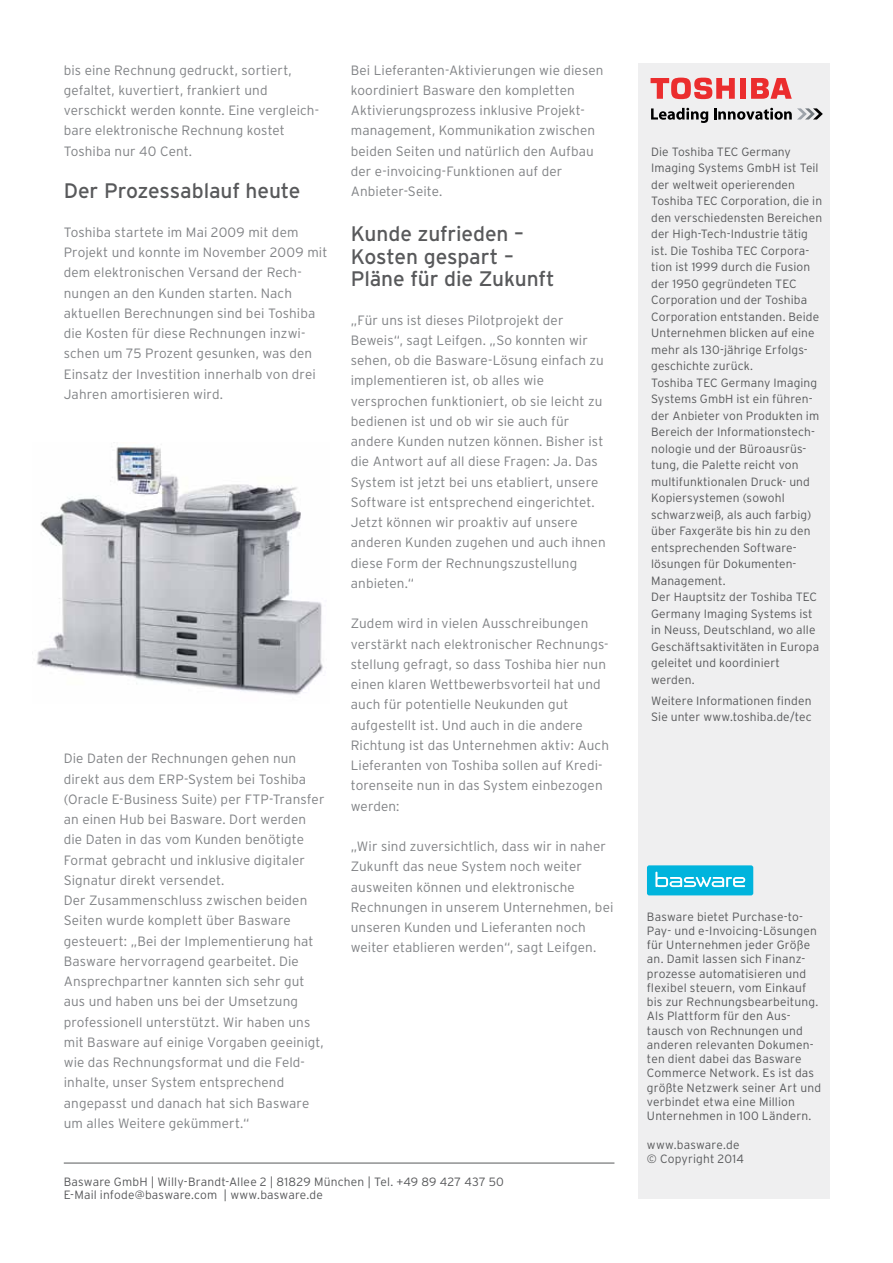
<style>
.page{position:relative;width:893px;height:1263px;background:#fff}
.page>*{position:absolute;margin:0;border:0;box-sizing:border-box;transform-origin:0 0}
.t1{font:21px/22.5px "Interstate";letter-spacing:-.005em;color:#58595b}
.t2{font:300 13.5px/20.2px "Interstate";letter-spacing:.01em;color:#808285}
.t3{font:300 12px/16.5px "Interstate";letter-spacing:.01em;color:#58595b}
</style>
<div class="page">
<div style="left:638px;top:64px;width:191px;height:1135px;background:#efeff0"></div>
<img style="left:36px;top:447px;width:287px;height:248px">
<svg style="left:651px;top:108px;width:57px;height:15px"></svg>
<svg style="left:714px;top:108px;width:109px;height:12px"></svg>
<div style="left:740px;top:78px;width:6px;height:21px;background:#eb2d2e"></div>
<svg style="left:751px;top:78px;width:41px;height:21px"></svg>
<svg style="left:650px;top:78px;width:85px;height:21px"></svg>
<div style="left:647px;top:865px;width:106px;height:30px;background:#00b4dd;border-radius:2px"></div>
<svg style="left:655px;top:872px;width:90px;height:15px"></svg>
<hr style="left:64px;top:1163px;width:550px;height:1px;background:#58595b">
<p class="t2" style="left:64px;top:60px;width:257px">bis eine Rechnung gedruckt, sortiert, gefaltet, kuvertiert, frankiert und verschickt werden konnte. Eine vergleich&shy;bare elektronische Rechnung kostet Toshiba nur 40 Cent.</p>
<h1 class="t1" style="left:64px;top:180px;width:238px">Der Prozessablauf heute</h1>
<p class="t2" style="left:64px;top:222px;width:265px">Toshiba startete im Mai 2009 mit dem Projekt und konnte im November 2009 mit dem elektronischen Versand der Rech&shy;nungen an den Kunden starten. Nach aktuellen Berechnungen sind bei Toshiba die Kosten für diese Rechnungen inzwi&shy;schen um 75 Prozent gesunken, was den Einsatz der Investition innerhalb von drei Jahren amortisieren wird.</p>
<p class="t2" style="left:64px;top:748px;width:262px">Die Daten der Rechnungen gehen nun direkt aus dem ERP-System bei Toshiba (Oracle E-Business Suite) per FTP-Transfer an einen Hub bei Basware. Dort werden die Daten in das vom Kunden benötigte Format gebracht und inklusive digitaler Signatur direkt versendet.<br>Der Zusammenschluss zwischen beiden Seiten wurde komplett über Basware gesteuert: „Bei der Implementierung hat Basware hervorragend gearbeitet. Die Ansprechpartner kannten sich sehr gut aus und haben uns bei der Umsetzung professionell unterstützt. Wir haben uns mit Basware auf einige Vorgaben geeinigt, wie das Rechnungsformat und die Feld&shy;inhalte, unser System entsprechend angepasst und danach hat sich Basware um alles Weitere gekümmert.“</p>
<p class="t2" style="left:351px;top:60px;width:254px">Bei Lieferanten-Aktivierungen wie diesen koordiniert Basware den kompletten Aktivierungsprozess inklusive Projekt&shy;management, Kommunikation zwischen beiden Seiten und natürlich den Aufbau der e-invoicing-Funktionen auf der Anbieter-Seite.</p>
<h1 class="t1" style="left:351px;top:222px;width:205px">Kunde zufrieden –<br>Kosten gespart –<br>Pläne für die Zukunft</h1>
<p class="t2" style="left:351px;top:310px;width:256px">„Für uns ist dieses Pilotprojekt der Beweis“, sagt Leifgen. „So konnten wir sehen, ob die Basware-Lösung einfach zu implementieren ist, ob alles wie versprochen funktioniert, ob sie leicht zu bedienen ist und ob wir sie auch für andere Kunden nutzen können. Bisher ist die Antwort auf all diese Fragen: Ja. Das System ist jetzt bei uns etabliert, unsere Software ist entsprechend eingerichtet.<br>Jetzt können wir proaktiv auf unsere anderen Kunden zugehen und auch ihnen diese Form der Rechnungszustellung anbieten.“</p>
<p class="t2" style="left:351px;top:613px;width:260px">Zudem wird in vielen Ausschreibungen verstärkt nach elektronischer Rechnungs&shy;stellung gefragt, so dass Toshiba hier nun einen klaren Wettbewerbsvorteil hat und auch für potentielle Neukunden gut aufgestellt ist. Und auch in die andere Richtung ist das Unternehmen aktiv: Auch Lieferanten von Toshiba sollen auf Kredi&shy;torenseite nun in das System einbezogen werden:</p>
<p class="t2" style="left:351px;top:836px;width:264px">„Wir sind zuversichtlich, dass wir in naher Zukunft das neue System noch weiter ausweiten können und elektronische Rechnungen in unserem Unternehmen, bei unseren Kunden und Lieferanten noch weiter etablieren werden“, sagt Leifgen.</p>
<p class="t3" style="left:64px;top:1174px;width:442px;line-height:13.5px">Basware GmbH | Willy-Brandt-Allee 2 | 81829 München | Tel. +49 89 427 437 50<br>E-Mail infode@basware.com | www.basware.de</p>
<p class="t3" style="left:651px;top:143px;width:173px">Die Toshiba TEC Germany<br>Imaging Systems GmbH ist Teil der weltweit operierenden<br>Toshiba TEC Corporation, die in den verschiedensten Bereichen der High-Tech-Industrie tätig ist. Die Toshiba TEC Corpora&shy;tion ist 1999 durch die Fusion der 1950 gegründeten TEC<br>Corporation und der Toshiba<br>Corporation entstanden. Beide<br>Unternehmen blicken auf eine mehr als 130-jährige Erfolgs&shy;geschichte zurück.<br>Toshiba TEC Germany Imaging<br>Systems GmbH ist ein führen&shy;der Anbieter von Produkten im<br>Bereich der Informationstech&shy;nologie und der Büroausrüs&shy;tung, die Palette reicht von multifunktionalen Druck- und<br>Kopiersystemen (sowohl schwarzweiß, als auch farbig) über Faxgeräte bis hin zu den entsprechenden Software&shy;lösungen für Dokumenten-<br>Management.<br>Der Hauptsitz der Toshiba TEC<br>Germany Imaging Systems ist in Neuss, Deutschland, wo alle<br>Geschäftsaktivitäten in Europa geleitet und koordiniert werden.</p>
<p class="t3" style="left:651px;top:692px;width:162px">Weitere Informationen finden<br>Sie unter www.toshiba.de/tec</p>
<p class="t3" style="left:647px;top:909px;width:176px;line-height:14.2px">Basware bietet Purchase-to-<br>Pay- und e-Invoicing-Lösungen für Unternehmen jeder Größe an. Damit lassen sich Finanz&shy;prozesse automatisieren und flexibel steuern, vom Einkauf bis zur Rechnungsbearbeitung.<br>Als Plattform für den Aus&shy;tausch von Rechnungen und anderen relevanten Dokumen&shy;ten dient dabei das Basware<br>Commerce Network. Es ist das größte Netzwerk seiner Art und verbindet etwa eine Million<br>Unternehmen in 100 Ländern.</p>
<p class="t3" style="left:647px;top:1138px;width:99px;line-height:14.2px">www.basware.de © Copyright 2014</p>
</div>
